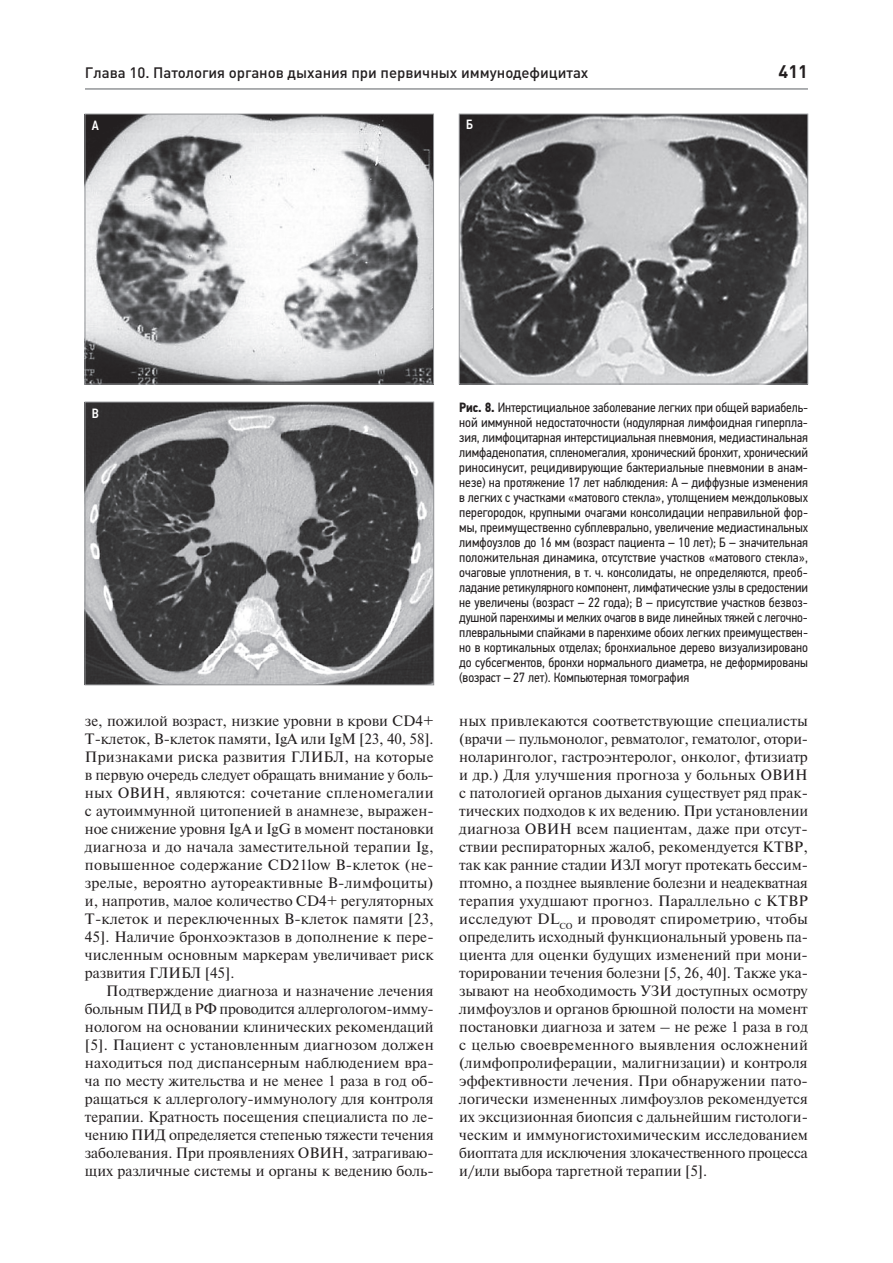
<style>
.page{position:relative;width:893px;height:1263px;background:#fff}
.page>*{position:absolute;margin:0;border:0;box-sizing:border-box;transform-origin:0 0}
.t1{font:700 18px "DIN Pro";color:#231f20}
.t2{font:15px/18px "Newton";color:#231f20;text-align:justify}
.t3{font:500 15px "DIN Pro";color:#231f20}
.t4{font:13.5px/15px "PF Din Text Cond Pro";color:#231f20;text-align:justify}
.t5{font:500 13.5px "PF Din Text Cond Pro";color:#fff}
.s1{font-weight:700}
</style>
<div class="page">
<hr style="left:86px;top:88px;width:721px;height:2px;background:#939598">
<img style="left:87px;top:116px;width:345px;height:266px">
<div style="left:85px;top:114px;width:349px;height:270px;border:1px solid #939598"></div>
<img style="left:461px;top:116px;width:345px;height:266px">
<div style="left:459px;top:114px;width:349px;height:270px;border:1px solid #939598"></div>
<img style="left:87px;top:404px;width:345px;height:279px">
<div style="left:85px;top:402px;width:349px;height:283px;border:1px solid #939598"></div>
<p class="t3" style="left:85px;top:64px;width:505px">Глава 10. Патология органов дыхания при первичных иммунодефицитах</p>
<p class="t1" style="left:778px;top:62px;width:31px">411</p>
<p class="t5" style="left:92px;top:117px;width:9px">А</p>
<p class="t5" style="left:466px;top:117px;width:8px">Б</p>
<p class="t5" style="left:92px;top:405px;width:9px">В</p>
<p class="t2" style="left:85px;top:713px;width:350px">зе, пожилой возраст, низкие уровни в крови CD4+ Т-клеток, B-клеток памяти, IgA или IgM [23, 40, 58].<br>Признаками риска развития ГЛИБЛ, на которые в первую очередь следует обращать внимание у боль&shy;ных ОВИН, являются: сочетание спленомегалии с аутоиммунной цитопенией в анамнезе, выражен&shy;ное снижение уровня IgA и IgG в момент постановки диагноза и до начала заместительной терапии Ig, повышенное содержание CD21low B-клеток (не&shy;зрелые, вероятно аутореактивные В-лимфоциты) и, напротив, малое количество CD4+ регуляторных Т-клеток и переключенных В-клеток памяти [23, 45]. Наличие бронхоэктазов в дополнение к пере&shy;численным основным маркерам увеличивает риск развития ГЛИБЛ [45].</p>
<p class="t2" style="left:85px;top:983px;width:350px;text-indent:21px">Подтверждение диагноза и назначение лечения больным ПИД в РФ проводится аллергологом-имму&shy;нологом на основании клинических рекомендаций [5]. Пациент с установленным диагнозом должен находиться под диспансерным наблюдением вра&shy;ча по месту жительства и не менее 1 раза в год об&shy;ращаться к аллергологу-иммунологу для контроля терапии. Кратность посещения специалиста по ле&shy;чению ПИД определяется степенью тяжести течения заболевания. При проявлениях ОВИН, затрагиваю&shy;щих различные системы и органы к ведению боль-</p>
<p class="t4" style="left:459px;top:400px;width:350px"><span class="s1">Рис. 8.</span> Интерстициальное заболевание легких при общей вариабель&shy;ной иммунной недостаточности (нодулярная лимфоидная гиперпла&shy;зия, лимфоцитарная интерстициальная пневмония, медиастинальная лимфаденопатия, спленомегалия, хронический бронхит, хронический риносинусит, рецидивирующие бактериальные пневмонии в анам&shy;незе) на протяжение 17 лет наблюдения: А – диффузные изменения в легких с участками «матового стекла», утолщением междольковых перегородок, крупными очагами консолидации неправильной фор&shy;мы, преимущественно субплеврально, увеличение медиастинальных лимфоузлов до 16 мм (возраст пациента – 10 лет); Б – значительная положительная динамика, отсутствие участков «матового стекла», очаговые уплотнения, в т. ч. консолидаты, не определяются, преоб&shy;ладание ретикулярного компонент, лимфатические узлы в средостении не увеличены (возраст – 22 года); В – присутствие участков безвоз&shy;душной паренхимы и мелких очагов в виде линейных тяжей с легочно&shy;плевральными спайками в паренхиме обоих легких преимуществен&shy;но в кортикальных отделах; бронхиальное дерево визуализировано до субсегментов, бронхи нормального диаметра, не деформированы (возраст – 27 лет). Компьютерная томография</p>
<p class="t2" style="left:459px;top:713px;width:350px">ных привлекаются соответствующие специалисты (врачи – пульмонолог, ревматолог, гематолог, отори&shy;ноларинголог, гастроэнтеролог, онколог, фтизиатр и др.) Для улучшения прогноза у больных ОВИН с патологией органов дыхания существует ряд прак&shy;тических подходов к их ведению. При установлении диагноза ОВИН всем пациентам, даже при отсут&shy;ствии респираторных жалоб, рекомендуется КТВР, так как ранние стадии ИЗЛ могут протекать бессим&shy;птомно, а позднее выявление болезни и неадекватная терапия ухудшают прогноз. Параллельно с КТВР исследуют DL<sub>CO</sub> и проводят спирометрию, чтобы определить исходный функциональный уровень па&shy;циента для оценки будущих изменений при мони&shy;торировании течения болезни [5, 26, 40]. Также ука&shy;зывают на необходимость УЗИ доступных осмотру лимфоузлов и органов брюшной полости на момент постановки диагноза и затем – не реже 1 раза в год с целью своевременного выявления осложнений (лимфопролиферации, малигнизации) и контроля эффективности лечения. При обнаружении пато&shy;логически измененных лимфоузлов рекомендуется их эксцизионная биопсия с дальнейшим гистологи&shy;ческим и иммуногистохимическим исследованием биоптата для исключения злокачественного процесса и/или выбора таргетной терапии [5].</p>
</div>
